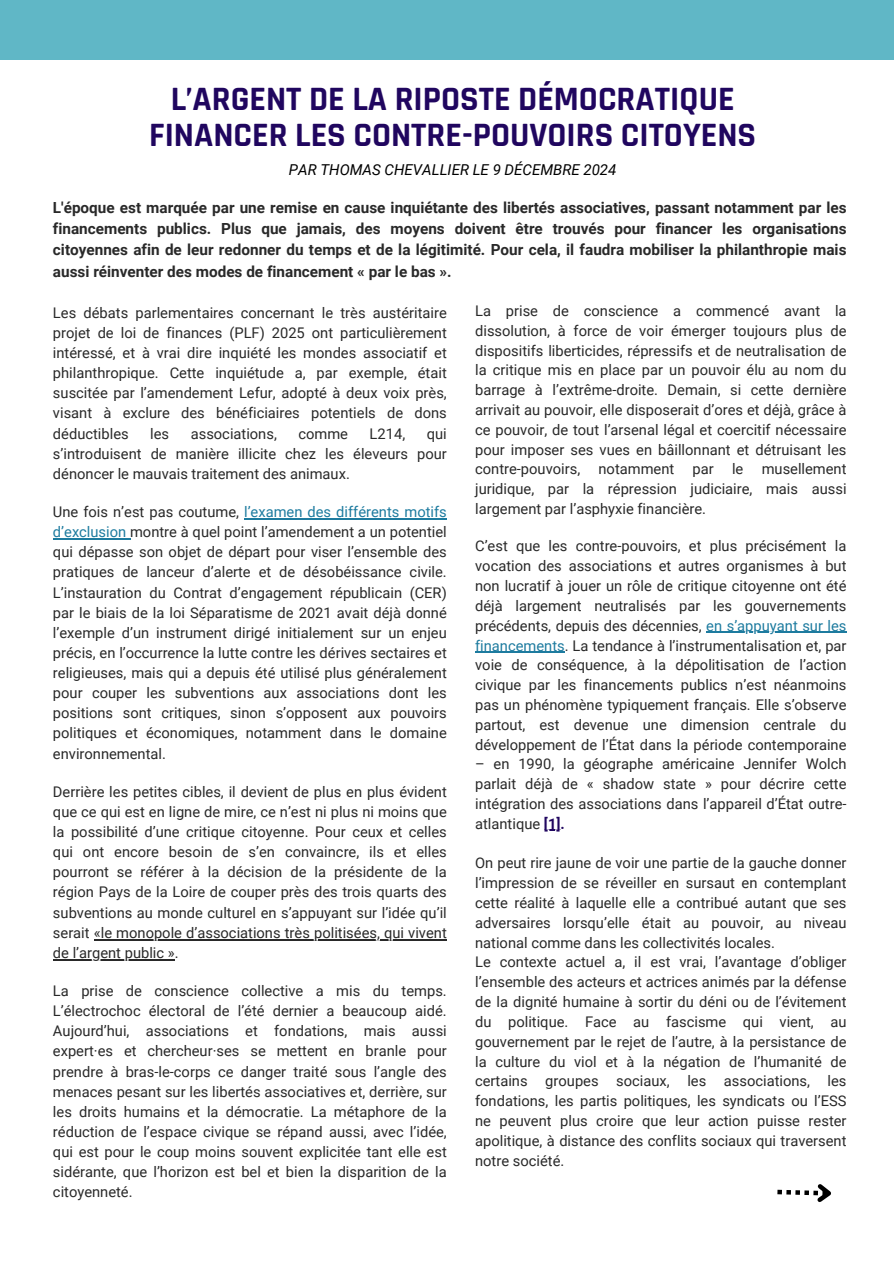
<style>
.page{position:relative;width:894px;height:1264px;background:#fff}
.page>*{position:absolute;margin:0;border:0;box-sizing:border-box;transform-origin:0 0}
.t1{font:700 34.5px/35.7px "Rajdhani";color:#20065f;text-align:center}
.t2{font:700 15.3px/21.3px "Roboto";color:#292929;text-align:justify}
.t3{font:italic 15px "Roboto";color:#000}
.t4{font:14.7px/19.8px "Roboto";color:#292929;text-align:justify}
.s1{color:#1d7b9f}
.s2{font-weight:700;color:#20065f}
</style>
<div class="page">
<div style="left:0;top:0;width:893px;height:60px;background:#60b7c6"></div>
<hr style="left:244px;top:518px;width:202px;height:1px;background:#1d7b9f">
<hr style="left:53px;top:538px;width:77px;height:1px;background:#1d7b9f">
<hr style="left:94px;top:938px;width:352px;height:2px;background:#292929">
<hr style="left:53px;top:959px;width:122px;height:1px;background:#292929">
<hr style="left:706px;top:631px;width:140px;height:2px;background:#1d7b9f">
<hr style="left:475px;top:651px;width:89px;height:1px;background:#1d7b9f">
<svg style="left:544px;top:829px;width:16px;height:2px"></svg>
<svg style="left:777px;top:1184px;width:54px;height:18px"></svg>
<p class="t1" style="left:149px;top:82px;width:608px">L’ARGENT DE LA RIPOSTE DÉMOCRATIQUE<br>FINANCER LES CONTRE-POUVOIRS CITOYENS</p>
<p class="t3" style="left:289px;top:161px;width:329px">PAR THOMAS CHEVALLIER LE 9 DÉCEMBRE 2024</p>
<p class="t2" style="left:53px;top:197px;width:794px">L'époque est marquée par une remise en cause inquiétante des libertés associatives, passant notamment par les financements publics. Plus que jamais, des moyens doivent être trouvés pour financer les organisations citoyennes afin de leur redonner du temps et de la légitimité. Pour cela, il faudra mobiliser la philanthropie mais aussi réinventer des modes de financement « par le bas ».</p>
<p class="t4" style="left:475px;top:301px;width:373px">La prise de conscience a commencé avant la dissolution, à force de voir émerger toujours plus de dispositifs liberticides, répressifs et de neutralisation de la critique mis en place par un pouvoir élu au nom du barrage à l’extrême-droite. Demain, si cette dernière arrivait au pouvoir, elle disposerait d’ores et déjà, grâce à ce pouvoir, de tout l’arsenal légal et coercitif nécessaire pour imposer ses vues en bâillonnant et détruisant les contre-pouvoirs, notamment par le musellement juridique, par la répression judiciaire, mais aussi largement par l’asphyxie financière.</p>
<p class="t4" style="left:475px;top:536px;width:373px">C’est que les contre-pouvoirs, et plus précisément la vocation des associations et autres organismes à but non lucratif à jouer un rôle de critique citoyenne ont été déjà largement neutralisés par les gouvernements précédents, depuis des décennies, <span class="s1">en s’appuyant sur les</span></p>
<p class="t4" style="left:475px;top:635px;width:373px"><span class="s1">financements</span>. La tendance à l’instrumentalisation et, par voie de conséquence, à la dépolitisation de l’action civique par les financements publics n’est néanmoins pas un phénomène typiquement français. Elle s’observe partout, est devenue une dimension centrale du développement de l’État dans la période contemporaine</p>
<p class="t4" style="left:475px;top:754px;width:373px">– en 1990, la géographe américaine Jennifer Wolch parlait déjà de « shadow state » pour décrire cette intégration des associations dans l’appareil d’État outre&shy;atlantique <span class="s2">[1].</span></p>
<p class="t4" style="left:475px;top:853px;width:373px;text-align:left">On peut rire jaune de voir une partie de la gauche donner l’impression de se réveiller en sursaut en contemplant cette réalité à laquelle elle a contribué autant que ses adversaires lorsqu’elle était au pouvoir, au niveau national comme dans les collectivités locales.<br>Le contexte actuel a, il est vrai, l’avantage d’obliger l’ensemble des acteurs et actrices animés par la défense de la dignité humaine à sortir du déni ou de l’évitement du politique. Face au fascisme qui vient, au gouvernement par le rejet de l’autre, à la persistance de la culture du viol et à la négation de l’humanité de certains groupes sociaux, les associations, les fondations, les partis politiques, les syndicats ou l’ESS ne peuvent plus croire que leur action puisse rester apolitique, à distance des conflits sociaux qui traversent notre société.</p>
<p class="t4" style="left:53px;top:303px;width:395px">Les débats parlementaires concernant le très austéritaire projet de loi de finances (PLF) 2025 ont particulièrement intéressé, et à vrai dire inquiété les mondes associatif et philanthropique. Cette inquiétude a, par exemple, était suscitée par l’amendement Lefur, adopté à deux voix près, visant à exclure des bénéficiaires potentiels de dons déductibles</p>
<p class="t4" style="left:150px;top:423px;width:20px">les</p>
<p class="t4" style="left:191px;top:423px;width:88px">associations,</p>
<p class="t4" style="left:298px;top:423px;width:51px">comme</p>
<p class="t4" style="left:369px;top:423px;width:37px">L214,</p>
<p class="t4" style="left:53px;top:423px;width:395px;text-indent:373px">qui s’introduisent de manière illicite chez les éleveurs pour dénoncer le mauvais traitement des animaux.</p>
<p class="t4" style="left:53px;top:502px;width:395px">Une fois n’est pas coutume, <span class="s1">l’examen des différents motifs d’exclusion</span> montre à quel point l’amendement a un potentiel qui dépasse son objet de départ pour viser l’ensemble des pratiques de lanceur d’alerte et de désobéissance civile.<br>L’instauration du Contrat d’engagement républicain (CER) par le biais de la loi Séparatisme de 2021 avait déjà donné l’exemple d’un instrument dirigé initialement sur un enjeu précis, en l’occurrence la lutte contre les dérives sectaires et religieuses, mais qui a depuis été utilisé plus généralement pour couper les subventions aux associations dont les positions sont critiques, sinon s’opposent aux pouvoirs politiques et économiques, notamment dans le domaine environnemental.</p>
<h1 class="t4" style="left:53px;top:781px;width:395px">Derrière les petites cibles, il devient de plus en plus évident que ce qui est en ligne de mire, ce n’est ni plus ni moins que la possibilité d’une critique citoyenne. Pour ceux et celles qui ont encore besoin de s’en convaincre, ils et elles pourront se référer à la décision de la présidente de la région Pays de la Loire de couper près des trois quarts des subventions au monde culturel en s’appuyant sur l’idée qu’il serait «le monopole d’associations très politisées, qui vivent</h1>
<h3 class="t4" style="left:53px;top:942px;width:127px">de l’argent public ».</h3>
<h3 class="t4" style="left:53px;top:981px;width:395px">La prise de conscience collective a mis du temps.<br>L’électrochoc électoral de l’été dernier a beaucoup aidé.<br>Aujourd’hui, associations et fondations, mais aussi expert·es et chercheur·ses se mettent en branle pour prendre à bras-le-corps ce danger traité sous l’angle des menaces pesant sur les libertés associatives et, derrière, sur les droits humains et la démocratie. La métaphore de la réduction de l’espace civique se répand aussi, avec l’idée, qui est pour le coup moins souvent explicitée tant elle est</h3>
<p class="t4" style="left:53px;top:1162px;width:395px">sidérante, que l’horizon est bel et bien la disparition de la citoyenneté.</p>
</div>
